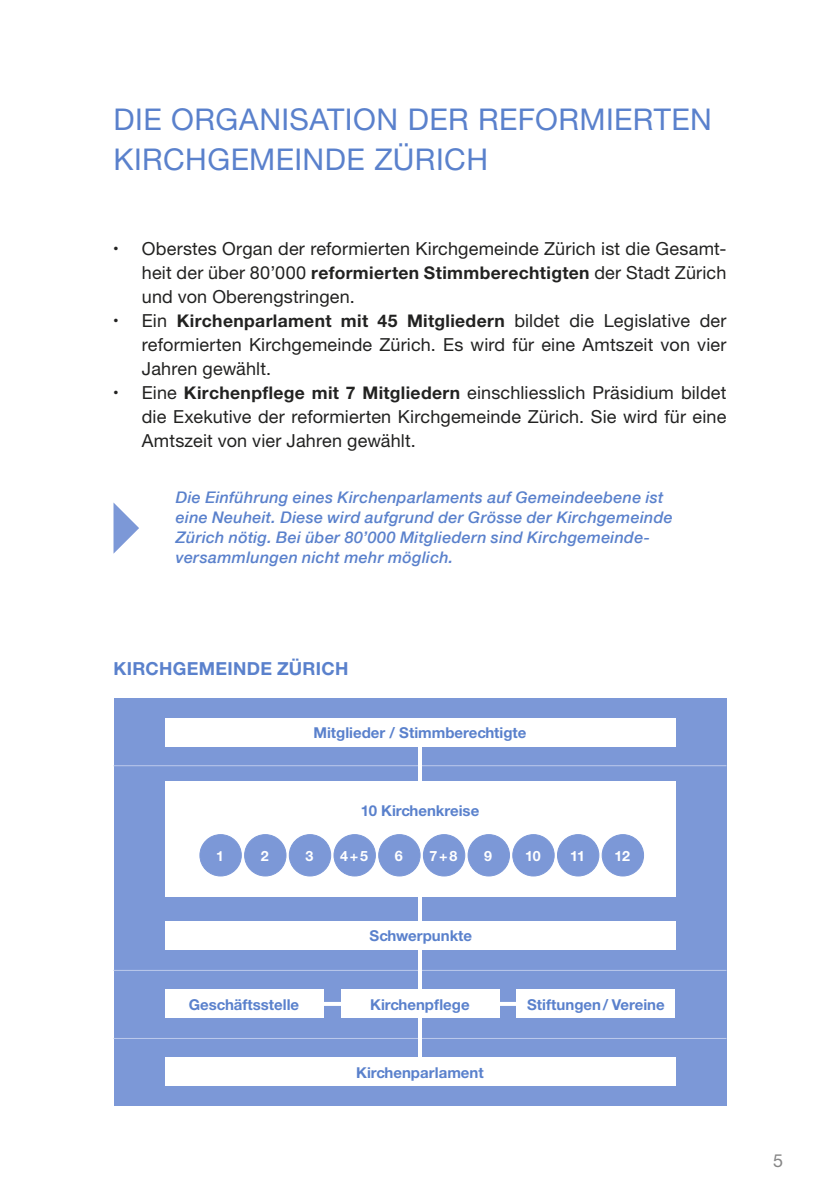
<style>
.page{position:relative;width:840px;height:1191px;background:#fff}
.page>*{position:absolute;margin:0;border:0;box-sizing:border-box;transform-origin:0 0}
.t1{font:30px/40px "Helvetica Neue CE";letter-spacing:.015em;color:#5a81cc}
.t2{font:18px/24px "Helvetica Neue CE";letter-spacing:.01em;color:#222221;text-align:justify}
.t3{font:700 18px "Helvetica Neue CE";letter-spacing:.015em;color:#5a81cc}
.t4{font:18px "Helvetica Neue CE";color:#868686}
.t5{font:700 17.6px "Helvetica Neue CE";letter-spacing:.02em;color:#222221}
.t6{font:italic 500 16px/20px "Helvetica Neue";letter-spacing:.02em;color:#5a81cc}
.t7{font:700 15px "Helvetica Neue CE";color:#5a81cc}
.t8{font:700 14.4px "Helvetica Neue CE";color:#fff}
.t9{font:700 14.2px "Helvetica Neue CE";color:#fff}
.t10{font:700 14px "Helvetica Neue CE";color:#fff}
.s1{font-weight:700;font-size:17.6px}
.s2{font-weight:400;font-size:18px}
</style>
<div class="page">
<svg style="left:113px;top:502px;width:26px;height:51px"></svg>
<div style="left:113px;top:698px;width:613px;height:68px;background:#7c98d7"></div>
<div style="left:164px;top:718px;width:511px;height:28px;background:#fff"></div>
<div style="left:113px;top:1038px;width:613px;height:68px;background:#7c98d7"></div>
<div style="left:164px;top:1057px;width:511px;height:29px;background:#fff"></div>
<div style="left:113px;top:970px;width:613px;height:68px;background:#7c98d7"></div>
<div style="left:340px;top:989px;width:159px;height:29px;background:#fff"></div>
<div style="left:164px;top:989px;width:159px;height:29px;background:#fff"></div>
<div style="left:516px;top:989px;width:159px;height:29px;background:#fff"></div>
<div style="left:113px;top:765px;width:613px;height:205px;background:#7c98d7"></div>
<div style="left:164px;top:921px;width:511px;height:28px;background:#fff"></div>
<div style="left:164px;top:781px;width:511px;height:115px;background:#fff"></div>
<div style="left:200px;top:834px;width:41px;height:42px;background:#7c98d7;border-radius:50%"></div>
<div style="left:200px;top:834px;width:41px;height:42px;border:1px solid #7c98d7;border-radius:50%"></div>
<div style="left:244px;top:834px;width:42px;height:42px;background:#7c98d7;border-radius:50%"></div>
<div style="left:244px;top:834px;width:42px;height:42px;border:1px solid #7c98d7;border-radius:50%"></div>
<div style="left:289px;top:834px;width:41px;height:42px;background:#7c98d7;border-radius:50%"></div>
<div style="left:289px;top:834px;width:41px;height:42px;border:1px solid #7c98d7;border-radius:50%"></div>
<div style="left:334px;top:834px;width:41px;height:42px;background:#7c98d7;border-radius:50%"></div>
<div style="left:333px;top:834px;width:42px;height:42px;border:1px solid #7c98d7;border-radius:50%"></div>
<div style="left:378px;top:834px;width:42px;height:42px;background:#7c98d7;border-radius:50%"></div>
<div style="left:378px;top:834px;width:42px;height:42px;border:1px solid #7c98d7;border-radius:50%"></div>
<div style="left:423px;top:834px;width:41px;height:42px;background:#7c98d7;border-radius:50%"></div>
<div style="left:423px;top:834px;width:41px;height:42px;border:1px solid #7c98d7;border-radius:50%"></div>
<div style="left:468px;top:834px;width:41px;height:42px;background:#7c98d7;border-radius:50%"></div>
<div style="left:467px;top:834px;width:42px;height:42px;border:1px solid #7c98d7;border-radius:50%"></div>
<div style="left:512px;top:834px;width:42px;height:42px;background:#7c98d7;border-radius:50%"></div>
<div style="left:512px;top:834px;width:42px;height:42px;border:1px solid #7c98d7;border-radius:50%"></div>
<div style="left:557px;top:834px;width:41px;height:42px;background:#7c98d7;border-radius:50%"></div>
<div style="left:557px;top:834px;width:41px;height:42px;border:1px solid #7c98d7;border-radius:50%"></div>
<div style="left:602px;top:834px;width:41px;height:42px;background:#7c98d7;border-radius:50%"></div>
<div style="left:601px;top:834px;width:42px;height:42px;border:1px solid #7c98d7;border-radius:50%"></div>
<hr style="left:113px;top:765px;width:613px;height:1px;background:#bdcaec">
<hr style="left:113px;top:970px;width:613px;height:1px;background:#bdcaec">
<hr style="left:113px;top:1038px;width:613px;height:1px;background:#bdcaec">
<hr style="left:418px;top:742px;width:4px;height:42px;background:#fff">
<hr style="left:418px;top:880px;width:4px;height:43px;background:#fff">
<hr style="left:418px;top:946px;width:4px;height:47px;background:#fff">
<hr style="left:418px;top:1015px;width:4px;height:47px;background:#fff">
<hr style="left:312px;top:1002px;width:46px;height:4px;background:#fff">
<hr style="left:477px;top:1002px;width:46px;height:4px;background:#fff">
<h1 class="t1" style="left:113px;top:100px;width:599px">DIE ORGANISATION DER REFORMIERTEN<br>KIRCHGEMEINDE ZÜRICH</h1>
<p class="t2" style="left:142px;top:236px;width:585px;text-indent:-28px"><sup>•</sup> Oberstes Organ der reformierten Kirchgemeinde Zürich ist die Gesamt&shy;heit der über 80’000 <span class="s1">reformierten Stimmberechtigten</span> der Stadt Zürich und von Oberengstringen.</p>
<p class="t5" style="left:113px;top:309px;width:614px"><sup>•</sup> <span class="s2">Ein</span> Kirchenparlament mit 45 Mitgliedern <span class="s2">bildet die Legislative der</span></p>
<p class="t2" style="left:142px;top:332px;width:585px">reformierten Kirchgemeinde Zürich. Es wird für eine Amtszeit von vier<br>Jahren gewählt.</p>
<p class="t2" style="left:142px;top:380px;width:585px;text-indent:-28px"><sup>•</sup> Eine <span class="s1">Kirchenpflege mit 7 Mitgliedern</span> einschliesslich Präsidium bildet die Exekutive der reformierten Kirchgemeinde Zürich. Sie wird für eine Amtszeit von vier Jahren gewählt.</p>
<p class="t6" style="left:176px;top:486px;width:498px">Die Einführung eines Kirchenparlaments auf Gemeindeebene ist eine Neuheit. Diese wird aufgrund der Grösse der Kirchgemeinde Zürich nötig. Bei über 80’000 Mitgliedern sind Kirchgemeinde&shy;versammlungen nicht mehr möglich.</p>
<p class="t3" style="left:113px;top:657px;width:236px">KIRCHGEMEINDE ZÜRICH</p>
<p class="t7" style="left:313px;top:723px;width:214px">Mitglieder / Stimmberechtigte</p>
<p class="t7" style="left:360px;top:801px;width:120px">10 Kirchenkreise</p>
<p class="t10" style="left:216px;top:847px;width:9px">1</p>
<p class="t9" style="left:261px;top:847px;width:9px">2</p>
<p class="t9" style="left:305px;top:847px;width:9px">3</p>
<p class="t9" style="left:340px;top:847px;width:29px">4+5</p>
<p class="t8" style="left:394px;top:847px;width:10px">6</p>
<p class="t9" style="left:429px;top:847px;width:29px">7+8</p>
<p class="t9" style="left:484px;top:847px;width:9px">9</p>
<p class="t9" style="left:525px;top:847px;width:17px">10</p>
<p class="t9" style="left:570px;top:847px;width:16px">11</p>
<p class="t9" style="left:614px;top:847px;width:17px">12</p>
<p class="t7" style="left:369px;top:926px;width:104px">Schwerpunkte</p>
<p class="t7" style="left:189px;top:995px;width:112px">Geschäftsstelle</p>
<p class="t7" style="left:370px;top:995px;width:101px">Kirchenpflege</p>
<p class="t7" style="left:527px;top:995px;width:139px">Stiftungen/ Vereine</p>
<p class="t7" style="left:356px;top:1063px;width:129px">Kirchenparlament</p>
<p class="t4" style="left:772px;top:1149px;width:12px">5</p>
</div>
